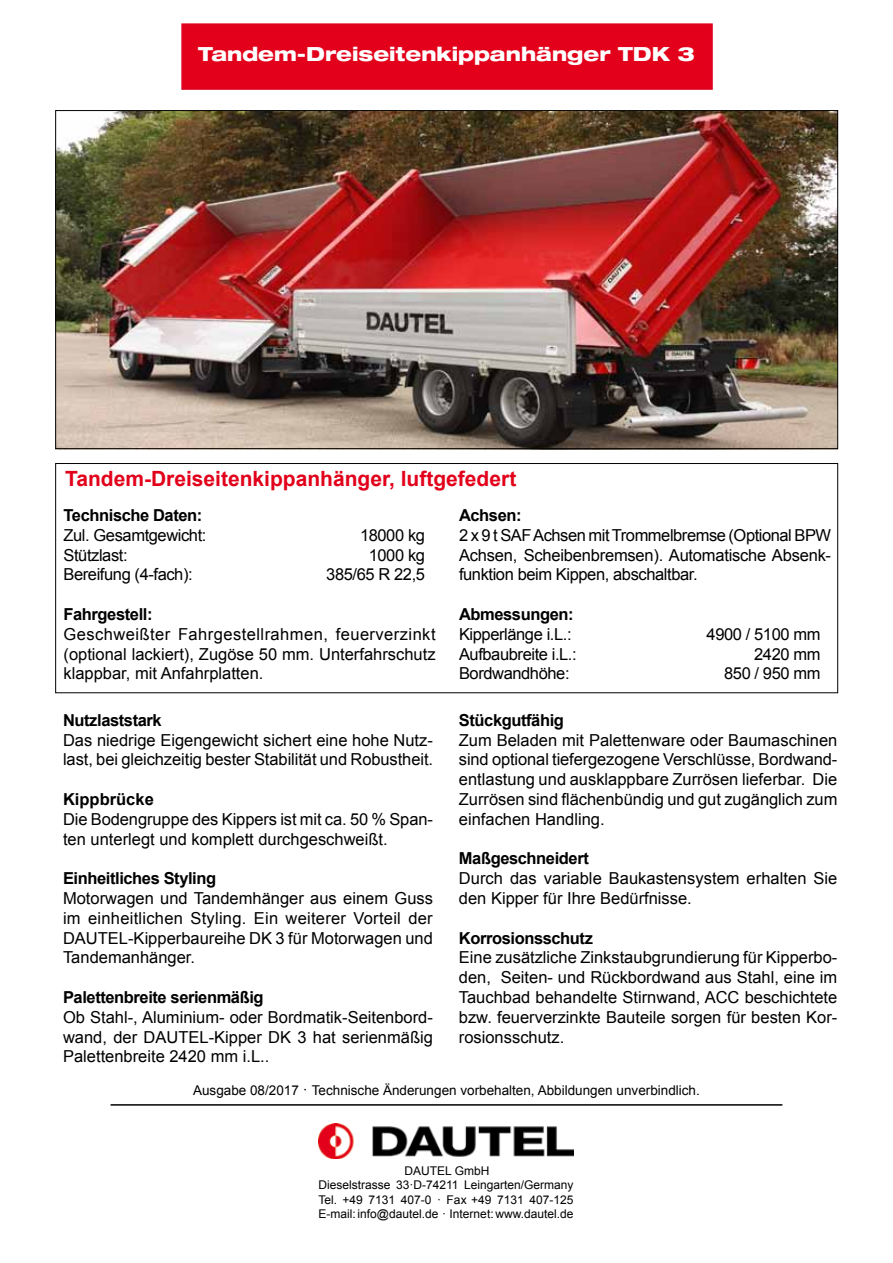
<style>
.page{position:relative;width:893px;height:1263px;background:#fff}
.page>*{position:absolute;margin:0;border:0;box-sizing:border-box;transform-origin:0 0}
.t1{font:700 21px "Arial";color:#e2001a}
.t2{font:800 expanded 19.5px "Helvetica Neue";color:#fff}
.t3{font:16.5px/19.8px "Arial";color:#000;text-align:justify}
.t4{font:700 16.5px "Arial";letter-spacing:-.025em;color:#000}
.t5{font:16.5px "Arial";letter-spacing:-.025em;color:#000}
.t6{font:700 16.5px "Arial";color:#000}
.t7{font:13.5px "Arial";color:#000}
.t8{font:12px/14.4px "Arial";color:#000;text-align:justify}
.s1{font-size:15px}
</style>
<div class="page">
<div style="left:181px;top:23px;width:532px;height:67px;background:#e2001a;border:2px solid #df021d"></div>
<hr style="left:111px;top:1104px;width:671px;height:2px;background:#000">
<img style="left:318px;top:1123px;width:255px;height:35px">
<img style="left:57px;top:112px;width:779px;height:335px">
<div style="left:55px;top:463px;width:783px;height:230px;border:1px solid #000"></div>
<p class="t2" style="left:198px;top:42px;width:498px">Tandem-Dreiseitenkippanhänger TDK 3</p>
<p class="t1" style="left:65px;top:465px;width:453px">Tandem-Dreiseitenkippanhänger, luftgefedert</p>
<p class="t4" style="left:64px;top:504px;width:140px">Technische Daten:</p>
<p class="t5" style="left:64px;top:524px;width:144px">Zul. Gesamtgewicht:</p>
<p class="t3" style="left:360px;top:525px;width:66px">18000 kg</p>
<p class="t5" style="left:64px;top:544px;width:66px">Stützlast:</p>
<p class="t3" style="left:369px;top:545px;width:58px">1000 kg</p>
<p class="t5" style="left:64px;top:564px;width:131px">Bereifung (4-fach):</p>
<p class="t3" style="left:326px;top:565px;width:100px">385/65 R 22,5</p>
<p class="t4" style="left:64px;top:603px;width:90px">Fahrgestell:</p>
<p class="t3" style="left:64px;top:624px;width:374px">Geschweißter Fahrgestellrahmen, feuerverzinkt (optional lackiert), Zugöse 50 mm. Unterfahrschutz klappbar, mit Anfahrplatten.</p>
<p class="t4" style="left:63px;top:709px;width:100px">Nutzlaststark</p>
<p class="t3" style="left:63px;top:730px;width:372px">Das niedrige Eigengewicht sichert eine hohe Nutz&shy;last, bei gleichzeitig bester Stabilität und Robustheit.</p>
<p class="t6" style="left:63px;top:788px;width:92px">Kippbrücke</p>
<p class="t3" style="left:63px;top:809px;width:371px">Die Bodengruppe des Kippers ist mit ca. 50 % Span&shy;ten unterlegt und komplett durchgeschweißt.</p>
<p class="t4" style="left:63px;top:867px;width:155px">Einheitliches Styling</p>
<p class="t3" style="left:63px;top:888px;width:371px">Motorwagen und Tandemhänger aus einem Guss im einheitlichen Styling. Ein weiterer Vorteil der DAUTEL-Kipperbaureihe DK 3 für Motorwagen und Tandemanhänger.</p>
<p class="t4" style="left:63px;top:986px;width:202px">Palettenbreite serienmäßig</p>
<p class="t3" style="left:63px;top:1007px;width:371px">Ob Stahl-, Aluminium- oder Bordmatik-Seitenbord&shy;wand, der DAUTEL-Kipper DK 3 hat serienmäßig Palettenbreite 2420 mm i.L..</p>
<p class="t4" style="left:459px;top:504px;width:64px">Achsen:</p>
<p class="t3" style="left:459px;top:525px;width:374px">2 x 9 t SAF Achsen mit Trommelbremse (Optional BPW Achsen, Scheibenbremsen). Automatische Absenk&shy;funktion beim Kippen, abschaltbar.</p>
<p class="t4" style="left:459px;top:603px;width:116px">Abmessungen:</p>
<p class="t5" style="left:459px;top:623px;width:114px">Kipperlänge i.L.:</p>
<p class="t5" style="left:707px;top:623px;width:115px">4900 / 5100 mm</p>
<p class="t5" style="left:459px;top:643px;width:119px">Aufbaubreite i.L.:</p>
<p class="t3" style="left:754px;top:644px;width:68px">2420 mm</p>
<p class="t5" style="left:459px;top:663px;width:112px">Bordwandhöhe:</p>
<p class="t3" style="left:724px;top:664px;width:98px">850 / 950 mm</p>
<p class="t4" style="left:459px;top:709px;width:107px">Stückgutfähig</p>
<p class="t3" style="left:459px;top:730px;width:380px">Zum Beladen mit Palettenware oder Baumaschinen sind optional tiefergezogene Verschlüsse, Bordwand&shy;entlastung und ausklappbare Zurrösen lieferbar. Die Zurrösen sind flächenbündig und gut zugänglich zum einfachen Handling.</p>
<p class="t4" style="left:459px;top:848px;width:131px">Maßgeschneidert</p>
<p class="t3" style="left:459px;top:869px;width:380px">Durch das variable Baukastensystem erhalten Sie den Kipper für Ihre Bedürfnisse.</p>
<p class="t4" style="left:459px;top:927px;width:136px">Korrosionsschutz</p>
<p class="t3" style="left:459px;top:948px;width:380px">Eine zusätzliche Zinkstaubgrundierung für Kipperbo&shy;den, Seiten- und Rückbordwand aus Stahl, eine im Tauchbad behandelte Stirnwand, ACC beschichtete bzw. feuerverzinkte Bauteile sorgen für besten Kor&shy;rosionsschutz.</p>
<p class="t7" style="left:193px;top:1082px;width:508px">Ausgabe 08/2017 <span class="s1">·</span> Technische Änderungen vorbehalten, Abbildungen unverbindlich.</p>
<p class="t8" style="left:405px;top:1164px;width:86px">DAUTEL GmbH</p>
<p class="t8" style="left:318px;top:1178px;width:257px">Dieselstrasse 33·D-74211 Leingarten/Germany Tel. +49 7131 407-0 · Fax +49 7131 407-125<br>E-mail: info@dautel.de · Internet: www.dautel.de</p>
</div>
